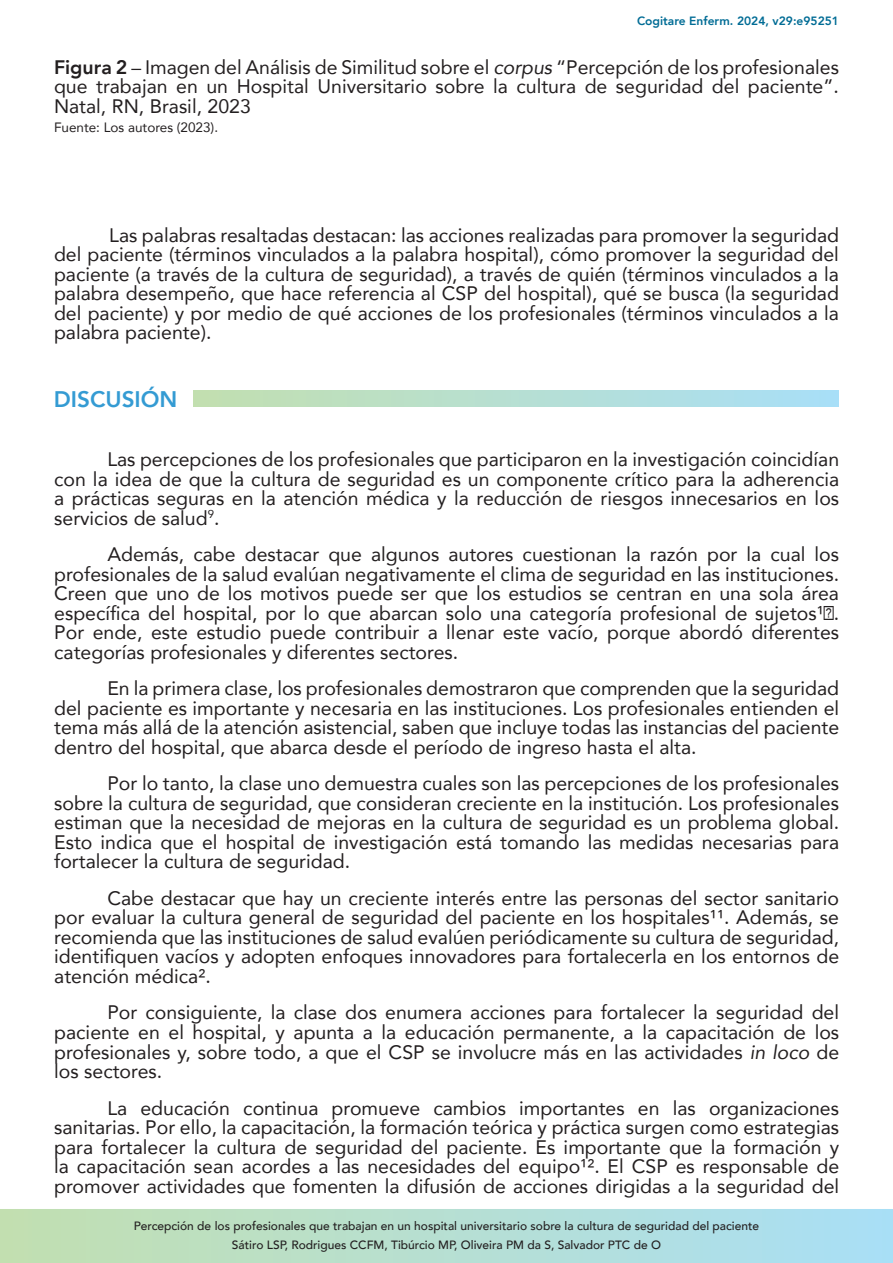
<style>
.page{position:relative;width:893px;height:1263px;background:#fff}
.page>*{position:absolute;margin:0;border:0;box-sizing:border-box;transform-origin:0 0}
.t1{font:800 22.5px "Avenir";color:#349bd3}
.t2{font:19.5px/19.5px "Avenir";color:#231f20;text-align:justify}
.t3{font:13.5px "Avenir";color:#231f20}
.t4{font:500 12px/18.6px "Avenir";color:#231f20;text-align:center}
.t5{font:800 12px "Avenir";color:#006c95}
.s1{font-weight:800}
.s2{font-style:italic}
</style>
<div class="page">
<svg style="left:0;top:1209px;width:893px;height:54px;background:#b6dfd2"></svg>
<div style="left:193px;top:390px;width:646px;height:17px;background:linear-gradient(to right,#c3dfaf,#a9dff7)"></div>
<p class="t5" style="left:637px;top:10px;width:203px">Cogitare Enferm. 2024, v29:e95251</p>
<p class="t2" style="left:54px;top:56px;width:786px"><span class="s1">Figura 2</span> – Imagen del Análisis de Similitud sobre el <span class="s2">corpus</span> “Percepción de los profesionales que trabajan en un Hospital Universitario sobre la cultura de seguridad del paciente”.<br>Natal, RN, Brasil, 2023</p>
<p class="t3" style="left:54px;top:116px;width:166px">Fuente: Los autores (2023).</p>
<p class="t2" style="left:54px;top:224px;width:786px;text-indent:55px">Las palabras resaltadas destacan: las acciones realizadas para promover la seguridad del paciente (términos vinculados a la palabra hospital), cómo promover la seguridad del paciente (a través de la cultura de seguridad), a través de quién (términos vinculados a la palabra desempeño, que hace referencia al CSP del hospital), qué se busca (la seguridad del paciente) y por medio de qué acciones de los profesionales (términos vinculados a la palabra paciente).</p>
<p class="t1" style="left:54px;top:378px;width:125px">DISCUSIÓN</p>
<p class="t2" style="left:54px;top:449px;width:786px;text-indent:53px">Las percepciones de los profesionales que participaron en la investigación coincidían con la idea de que la cultura de seguridad es un componente crítico para la adherencia a prácticas seguras en la atención médica y la reducción de riesgos innecesarios en los servicios de salud<sup>9</sup>.</p>
<p class="t2" style="left:54px;top:544px;width:786px;text-indent:53px">Además, cabe destacar que algunos autores cuestionan la razón por la cual los profesionales de la salud evalúan negativamente el clima de seguridad en las instituciones.<br>Creen que uno de los motivos puede ser que los estudios se centran en una sola área específica del hospital, por lo que abarcan solo una categoría profesional de sujetos¹⁰.<br>Por ende, este estudio puede contribuir a llenar este vacío, porque abordó diferentes categorías profesionales y diferentes sectores.</p>
<p class="t2" style="left:54px;top:678px;width:787px;text-indent:53px">En la primera clase, los profesionales demostraron que comprenden que la seguridad del paciente es importante y necesaria en las instituciones. Los profesionales entienden el tema más allá de la atención asistencial, saben que incluye todas las instancias del paciente dentro del hospital, que abarca desde el período de ingreso hasta el alta.</p>
<p class="t2" style="left:54px;top:773px;width:787px;text-indent:53px">Por lo tanto, la clase uno demuestra cuales son las percepciones de los profesionales sobre la cultura de seguridad, que consideran creciente en la institución. Los profesionales estiman que la necesidad de mejoras en la cultura de seguridad es un problema global.<br>Esto indica que el hospital de investigación está tomando las medidas necesarias para fortalecer la cultura de seguridad.</p>
<p class="t2" style="left:54px;top:888px;width:786px;text-indent:53px">Cabe destacar que hay un creciente interés entre las personas del sector sanitario por evaluar la cultura general de seguridad del paciente en los hospitales¹¹. Además, se recomienda que las instituciones de salud evalúen periódicamente su cultura de seguridad, identifiquen vacíos y adopten enfoques innovadores para fortalecerla en los entornos de atención médica².</p>
<p class="t2" style="left:54px;top:1002px;width:786px;text-indent:53px">Por consiguiente, la clase dos enumera acciones para fortalecer la seguridad del paciente en el hospital, y apunta a la educación permanente, a la capacitación de los profesionales y, sobre todo, a que el CSP se involucre más en las actividades <span class="s2">in loco</span> de los sectores.</p>
<p class="t2" style="left:54px;top:1097px;width:786px;text-indent:53px">La educación continua promueve cambios importantes en las organizaciones sanitarias. Por ello, la capacitación, la formación teórica y práctica surgen como estrategias para fortalecer la cultura de seguridad del paciente. Es importante que la formación y la capacitación sean acordes a las necesidades del equipo¹². El CSP es responsable de promover actividades que fomenten la difusión de acciones dirigidas a la seguridad del</p>
<p class="t4" style="left:134px;top:1216px;width:627px">Percepción de los profesionales que trabajan en un hospital universitario sobre la cultura de seguridad del paciente<br>Sátiro LSP, Rodrigues CCFM, Tibúrcio MP, Oliveira PM da S, Salvador PTC de O</p>
</div>
